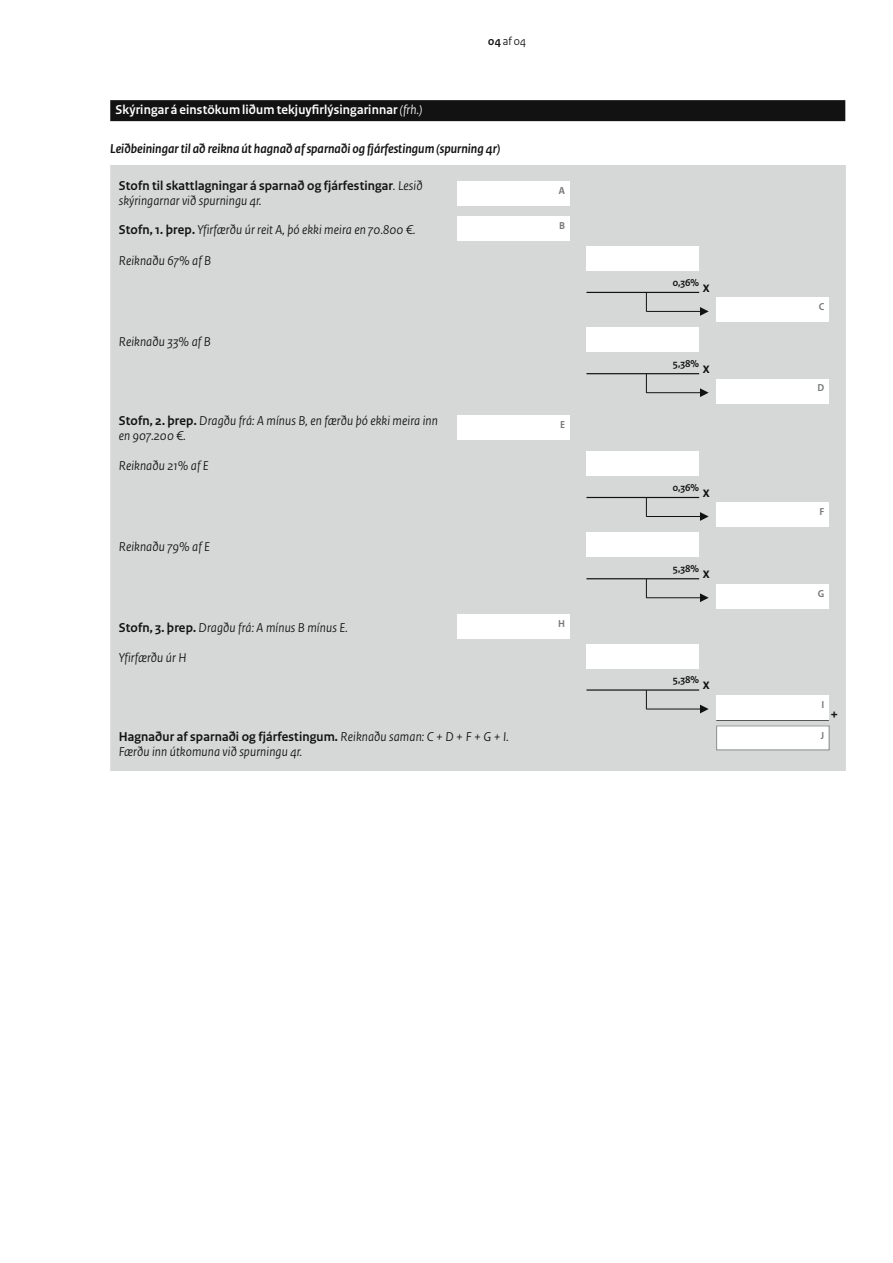
<style>
.page{position:relative;width:893px;height:1263px;background:#fff}
.page>*{position:absolute;margin:0;border:0;box-sizing:border-box;transform-origin:0 0}
.t1{font:700 15px "Rijksoverheid Sans Heading";color:#121212}
.t2{font:italic 13.5px/15px "Rijksoverheid Sans Heading";letter-spacing:.01em;color:#121212}
.t3{font:700 13.5px/15px "Rijksoverheid Sans Heading";letter-spacing:.01em;color:#121212}
.t4{font:italic 700 13.5px "Rijksoverheid Sans Heading";color:#121212}
.t5{font:700 13.5px "Rijksoverheid Sans Heading";letter-spacing:.01em;color:#fff}
.t6{font:12px "Rijksoverheid Sans Heading";color:#121212}
.t7{font:700 10.5px "Rijksoverheid Sans Heading";color:#121212}
.t8{font:700 10.5px "Rijksoverheid Sans Heading";color:#757776}
.s1{font-weight:700}
.s2{font-weight:400;font-style:italic}
.s3{font-weight:700;font-style:normal}
.s4{font-size:15px}
</style>
<div class="page">
<div style="left:110px;top:100px;width:735px;height:21px;background:#121212"></div>
<div style="left:110px;top:165px;width:736px;height:606px;background:#d5d8d7"></div>
<div style="left:457px;top:182px;width:112px;height:24px;background:#fff"></div>
<div style="left:457px;top:217px;width:112px;height:24px;background:#fff"></div>
<div style="left:586px;top:247px;width:113px;height:24px;background:#fff"></div>
<hr style="left:586px;top:292px;width:113px;height:1px;background:#121212">
<svg style="left:646px;top:293px;width:1px;height:19px"></svg>
<hr style="left:647px;top:311px;width:53px;height:1px;background:#121212">
<svg style="left:700px;top:307px;width:9px;height:9px"></svg>
<div style="left:716px;top:298px;width:113px;height:24px;background:#fff"></div>
<div style="left:586px;top:328px;width:113px;height:24px;background:#fff"></div>
<hr style="left:586px;top:373px;width:113px;height:1px;background:#121212">
<svg style="left:646px;top:374px;width:1px;height:19px"></svg>
<hr style="left:647px;top:392px;width:53px;height:1px;background:#121212">
<svg style="left:700px;top:388px;width:9px;height:9px"></svg>
<div style="left:716px;top:379px;width:113px;height:24px;background:#fff"></div>
<div style="left:457px;top:415px;width:112px;height:24px;background:#fff"></div>
<div style="left:586px;top:452px;width:113px;height:24px;background:#fff"></div>
<hr style="left:586px;top:497px;width:113px;height:1px;background:#121212">
<svg style="left:646px;top:498px;width:1px;height:19px"></svg>
<hr style="left:647px;top:516px;width:53px;height:1px;background:#121212">
<svg style="left:700px;top:512px;width:9px;height:9px"></svg>
<div style="left:716px;top:503px;width:113px;height:24px;background:#fff"></div>
<div style="left:586px;top:533px;width:113px;height:24px;background:#fff"></div>
<hr style="left:586px;top:578px;width:113px;height:1px;background:#121212">
<svg style="left:646px;top:579px;width:1px;height:19px"></svg>
<hr style="left:647px;top:597px;width:53px;height:1px;background:#121212">
<svg style="left:700px;top:593px;width:9px;height:9px"></svg>
<div style="left:716px;top:584px;width:113px;height:24px;background:#fff"></div>
<div style="left:457px;top:614px;width:112px;height:24px;background:#fff"></div>
<div style="left:586px;top:644px;width:113px;height:24px;background:#fff"></div>
<hr style="left:586px;top:689px;width:113px;height:2px;background:#121212">
<svg style="left:646px;top:690px;width:1px;height:19px"></svg>
<hr style="left:647px;top:708px;width:53px;height:1px;background:#121212">
<svg style="left:700px;top:705px;width:9px;height:8px"></svg>
<hr style="left:716px;top:719px;width:113px;height:2px;background:#121212">
<div style="left:716px;top:695px;width:113px;height:24px;background:#fff"></div>
<div style="left:717px;top:726px;width:112px;height:24px;background:#fff"></div>
<div style="left:716px;top:725px;width:114px;height:25px;border:1px solid #888a8a"></div>
<p class="t6" style="left:488px;top:34px;width:39px"><span class="s1">04</span> af 04</p>
<p class="t5" style="left:116px;top:102px;width:309px">Skýringar á einstökum liðum tekjuyfirlýsingarinnar <span class="s2">(frh.)</span></p>
<p class="t4" style="left:110px;top:141px;width:391px">Leiðbeiningar til að reikna út hagnað af sparnaði og fjárfestingum (spurning 4r)</p>
<p class="t3" style="left:119px;top:178px;width:305px">Stofn til skattlagningar á sparnað og fjárfestingar<span class="s2">. Lesið skýringarnar við spurningu 4r.</span></p>
<p class="t8" style="left:559px;top:185px;width:8px">A</p>
<p class="t2" style="left:119px;top:222px;width:298px"><span class="s3">Stofn, 1. þrep.</span> Yfirfærðu úr reit A, þó ekki meira en 70.800 €.</p>
<p class="t8" style="left:559px;top:220px;width:7px">B</p>
<p class="t2" style="left:119px;top:253px;width:94px">Reiknaðu 67% af B</p>
<p class="t2" style="left:119px;top:334px;width:93px">Reiknaðu 33% af B</p>
<p class="t2" style="left:119px;top:413px;width:321px"><span class="s3">Stofn, 2. þrep.</span> Dragðu frá: A mínus B, en færðu þó ekki meira inn en 907.200 €.</p>
<p class="t8" style="left:560px;top:418px;width:7px">E</p>
<p class="t2" style="left:119px;top:458px;width:92px">Reiknaðu 21% af E</p>
<p class="t2" style="left:119px;top:540px;width:93px">Reiknaðu 79% af E</p>
<p class="t2" style="left:119px;top:621px;width:231px"><span class="s3">Stofn, 3. þrep.</span> Dragðu frá: A mínus B mínus E.</p>
<p class="t8" style="left:558px;top:617px;width:8px">H</p>
<p class="t2" style="left:119px;top:651px;width:69px">Yfirfærðu úr H</p>
<p class="t7" style="left:673px;top:276px;width:38px">0,36% <span class="s4">x</span></p>
<p class="t7" style="left:673px;top:358px;width:38px">5,38% <span class="s4">x</span></p>
<p class="t7" style="left:673px;top:482px;width:38px">0,36% <span class="s4">x</span></p>
<p class="t7" style="left:673px;top:563px;width:38px">5,38% <span class="s4">x</span></p>
<p class="t7" style="left:673px;top:674px;width:38px">5,38% <span class="s4">x</span></p>
<p class="t8" style="left:819px;top:301px;width:7px">C</p>
<p class="t8" style="left:818px;top:382px;width:8px">D</p>
<p class="t8" style="left:819px;top:506px;width:6px">F</p>
<p class="t8" style="left:818px;top:587px;width:8px">G</p>
<p class="t8" style="left:821px;top:698px;width:4px">I</p>
<p class="t1" style="left:830px;top:706px;width:9px">+</p>
<p class="t2" style="left:119px;top:730px;width:392px"><span class="s3">Hagnaður af sparnaði og fjárfestingum.</span> Reiknaðu saman: C + D + F + G + I.<br>Færðu inn útkomuna við spurningu 4r.</p>
<p class="t8" style="left:821px;top:729px;width:5px">J</p>
</div>
